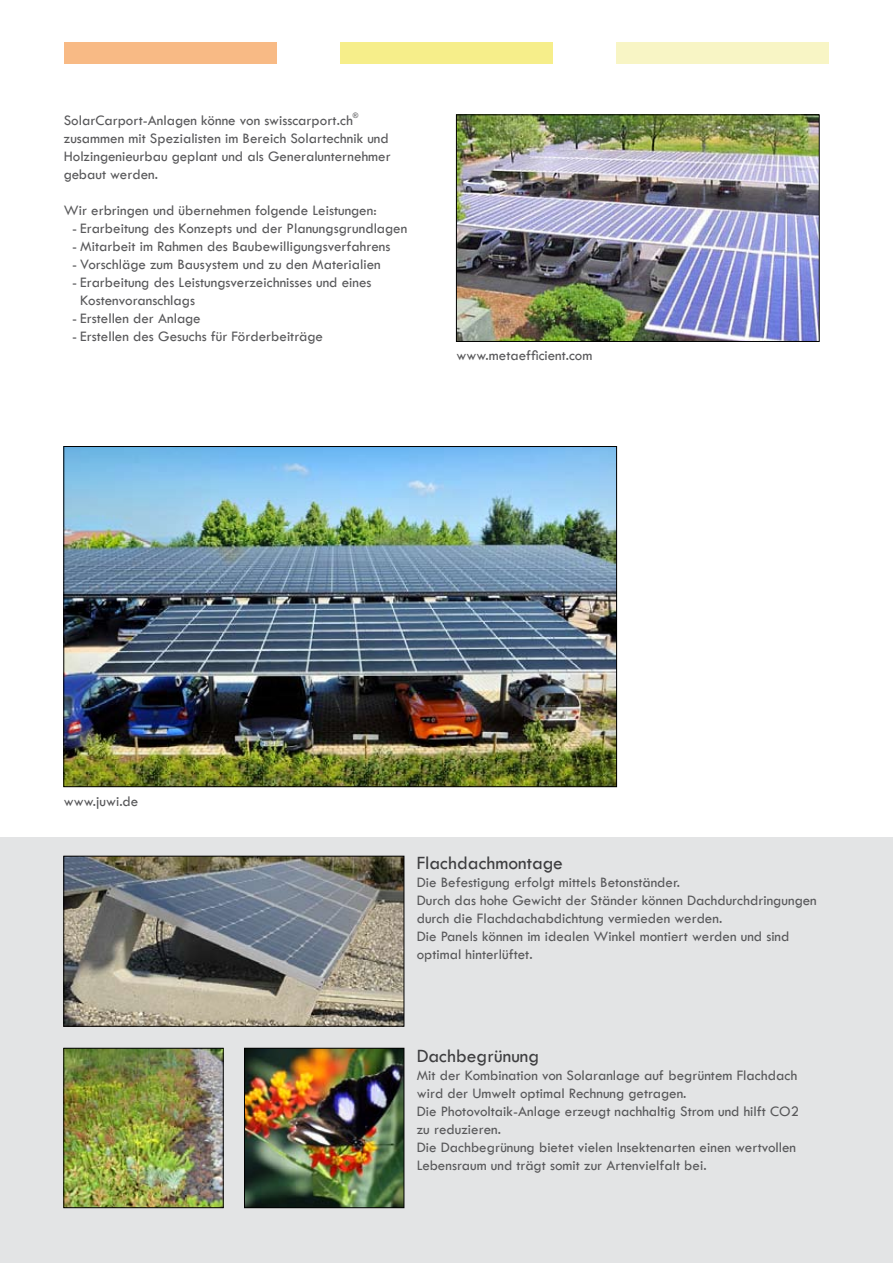
<style>
.page{position:relative;width:893px;height:1263px;background:#fff}
.page>*{position:absolute;margin:0;border:0;box-sizing:border-box;transform-origin:0 0}
.t1{font:19.5px "Tw Cen";color:#3e3e40}
.t2{font:15px/18px "Tw Cen";color:#58585a}
.t3{font:7.5px "Tw Cen";color:#58585a}
</style>
<div class="page">
<div style="left:0;top:838px;width:893px;height:425px;background:#e3e4e5"></div>
<div style="left:64px;top:43px;width:212px;height:21px;background:#f8ba85"></div>
<div style="left:617px;top:43px;width:212px;height:21px;background:#f8f5c5"></div>
<div style="left:340px;top:43px;width:213px;height:21px;background:#f6ee8a"></div>
<img style="left:66px;top:448px;width:549px;height:337px">
<img style="left:66px;top:858px;width:336px;height:166px">
<div style="left:64px;top:856px;width:340px;height:170px;border:1px solid #000"></div>
<img style="left:66px;top:1050px;width:155px;height:156px">
<div style="left:64px;top:1048px;width:159px;height:160px;border:1px solid #000"></div>
<img style="left:246px;top:1050px;width:156px;height:156px">
<div style="left:244px;top:1048px;width:160px;height:160px;border:1px solid #000"></div>
<img style="left:458px;top:117px;width:359px;height:223px">
<div style="left:456px;top:115px;width:363px;height:227px;border:1px solid #000"></div>
<p class="t3" style="left:353px;top:111px;width:7px">®</p>
<p class="t2" style="left:64px;top:129px;width:328px">zusammen mit Spezialisten im Bereich Solartechnik und<br>Holzingenieurbau geplant und als Generalunternehmer gebaut werden.</p>
<p class="t2" style="left:64px;top:201px;width:314px">Wir erbringen und übernehmen folgende Leistungen:</p>
<p class="t2" style="left:72px;top:219px;width:336px">- Erarbeitung des Konzepts und der Planungsgrundlagen</p>
<p class="t2" style="left:72px;top:237px;width:320px">- Mitarbeit im Rahmen des Baubewilligungsverfahrens</p>
<p class="t2" style="left:72px;top:255px;width:310px">- Vorschläge zum Bausystem und zu den Materialien</p>
<p class="t2" style="left:80px;top:273px;width:293px;text-indent:-8px">- Erarbeitung des Leistungsverzeichnisses und eines<br>Kostenvoranschlags</p>
<p class="t2" style="left:72px;top:309px;width:130px">- Erstellen der Anlage</p>
<p class="t2" style="left:72px;top:327px;width:252px">- Erstellen des Gesuchs für Förderbeiträge</p>
<p class="t2" style="left:64px;top:111px;width:291px">SolarCarport-Anlagen könne von swisscarport.ch</p>
<p class="t2" style="left:456px;top:347px;width:138px">www.metaefficient.com</p>
<p class="t2" style="left:64px;top:792px;width:76px">www.juwi.de</p>
<h1 class="t1" style="left:417px;top:851px;width:148px">Flachdachmontage</h1>
<p class="t2" style="left:417px;top:873px;width:402px">Die Befestigung erfolgt mittels Betonständer.<br>Durch das hohe Gewicht der Ständer können Dachdurchdringungen durch die Flachdachabdichtung vermieden werden.<br>Die Panels können im idealen Winkel montiert werden und sind optimal hinterlüftet.</p>
<h1 class="t1" style="left:417px;top:1043px;width:124px">Dachbegrünung</h1>
<p class="t2" style="left:417px;top:1066px;width:384px">Mit der Kombination von Solaranlage auf begrüntem Flachdach wird der Umwelt optimal Rechnung getragen.<br>Die Photovoltaik-Anlage erzeugt nachhaltig Strom und hilft CO2 zu reduzieren.<br>Die Dachbegrünung bietet vielen Insektenarten einen wertvollen Lebensraum und trägt somit zur Artenvielfalt bei.</p>
</div>
